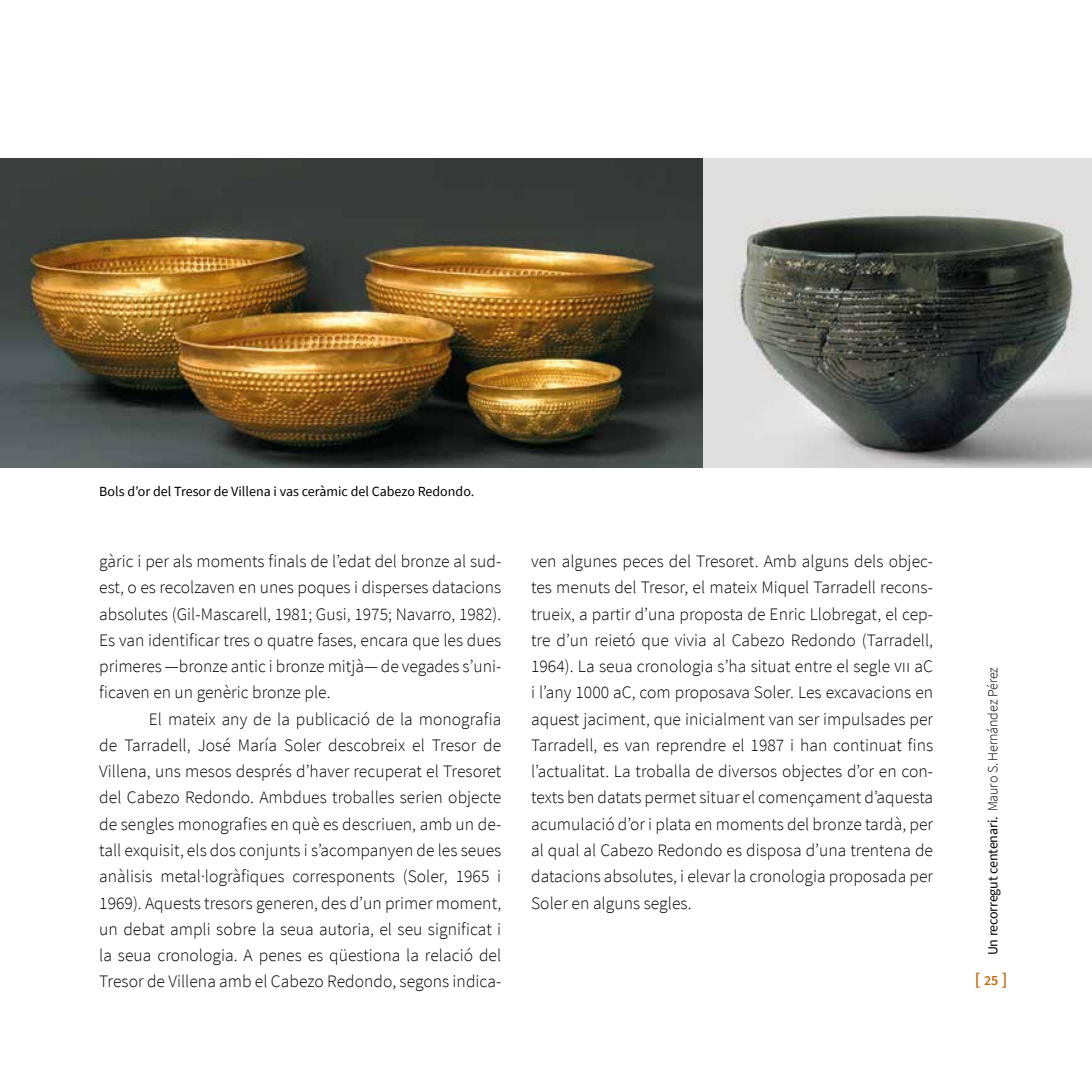
<style>
.page{position:relative;width:1092px;height:1092px;background:#fff}
.page>*{position:absolute;margin:0;border:0;box-sizing:border-box;transform-origin:0 0}
.t1{font:300 17.5px/26.2px "Source Sans Pro";letter-spacing:.005em;color:#000;text-align:justify}
.t2{font:600 17.5px "Source Sans Pro";color:#c26b11}
.t3{font:14px "Source Sans Pro";color:#000}
.s1{font-weight:300}
.s2{font-size:14px}
</style>
<div class="page">
<img style="left:0;top:159px;width:703px;height:309px">
<img style="left:703px;top:159px;width:388px;height:309px">
<p class="t3" style="left:99px;top:482px;width:376px">Bols d’or del Tresor de Villena i vas ceràmic del Cabezo Redondo.</p>
<p class="t1" style="left:99px;top:548px;width:403px">gàric i per als moments finals de l’edat del bronze al sud&shy;est, o es recolzaven en unes poques i disperses datacions absolutes (Gil-Mascarell, 1981; Gusi, 1975; Navarro, 1982).<br>Es van identificar tres o quatre fases, encara que les dues primeres —bronze antic i bronze mitjà— de vegades s’uni&shy;ficaven en un genèric bronze ple.</p>
<p class="t1" style="left:99px;top:705px;width:403px;text-indent:50px">El mateix any de la publicació de la monografia de Tarradell, José María Soler descobreix el Tresor de Villena, uns mesos després d’haver recuperat el Tresoret del Cabezo Redondo. Ambdues troballes serien objecte de sengles monografies en què es descriuen, amb un de&shy;tall exquisit, els dos conjunts i s’acompanyen de les seues anàlisis metal·logràfiques corresponents (Soler, 1965 i 1969). Aquests tresors generen, des d’un primer moment, un debat ampli sobre la seua autoria, el seu significat i la seua cronologia. A penes es qüestiona la relació del Tresor de Villena amb el Cabezo Redondo, segons indica-</p>
<p class="t1" style="left:531px;top:548px;width:403px">ven algunes peces del Tresoret. Amb alguns dels objec&shy;tes menuts del Tresor, el mateix Miquel Tarradell recons&shy;trueix, a partir d’una proposta de Enric Llobregat, el cep&shy;tre d’un reietó que vivia al Cabezo Redondo (Tarradell, 1964). La seua cronologia s’ha situat entre el segle vii aC i l’any 1000 aC, com proposava Soler. Les excavacions en aquest jaciment, que inicialment van ser impulsades per Tarradell, es van reprendre el 1987 i han continuat fins l’actualitat. La troballa de diversos objectes d’or en con&shy;texts ben datats permet situar el començament d’aquesta acumulació d’or i plata en moments del bronze tardà, per al qual al Cabezo Redondo es disposa d’una trentena de datacions absolutes, i elevar la cronologia proposada per Soler en alguns segles.</p>
<p class="t3" style="left:983px;top:955px;width:290px;rotate:-90deg">Un recorregut centenari. <span class="s1">Mauro S. Hernández Pérez</span></p>
<p class="t2" style="left:974px;top:967px;width:34px">[ <span class="s2">25</span> ]</p>
</div>
